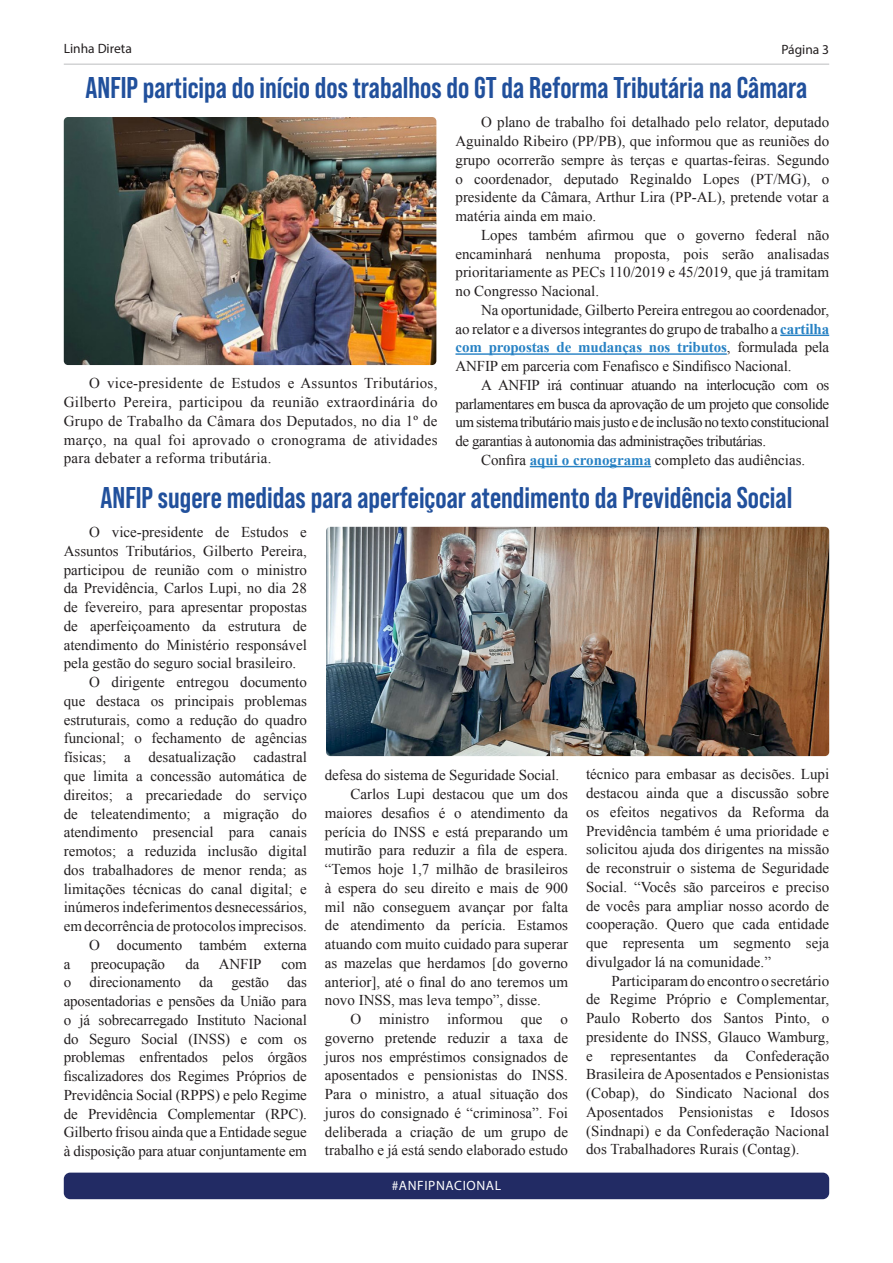
<style>
.page{position:relative;width:893px;height:1263px;background:#fff}
.page>*{position:absolute;margin:0;border:0;box-sizing:border-box;transform-origin:0 0}
.subtitulos{font:700 30px "Bebas Neue Pro";color:#21509c}
.texto{font:15px/18.8px "Times New Roman";color:#231f20;text-align:justify}
.t1{font:13.5px "Myriad Pro";color:#231f20}
.t2{font:13.5px "Myriad Pro";letter-spacing:.045em;color:#fff}
.s1{font-weight:700;color:#2882c4}
</style>
<div class="page">
<div style="left:64px;top:1172px;width:765px;height:27px;background:#222b64;border-radius:6px"></div>
<hr style="left:64px;top:64px;width:765px;height:1px;background:#bcbdc0">
<hr style="left:780px;top:335px;width:49px;height:1px;background:#2882c4">
<hr style="left:455px;top:353px;width:272px;height:2px;background:#2882c4">
<hr style="left:530px;top:466px;width:121px;height:1px;background:#2882c4">
<img style="left:64px;top:117px;width:372px;height:248px">
<img style="left:326px;top:527px;width:503px;height:229px">
<p class="t1" style="left:64px;top:40px;width:70px">Linha Direta</p>
<p class="t1" style="left:781px;top:41px;width:49px">Página 3</p>
<p class="subtitulos" style="left:86px;top:70px;width:723px">ANFIP participa do início dos trabalhos do GT da Reforma Tributária na Câmara</p>
<p class="texto" style="left:455px;top:113px;width:375px;text-indent:26px">O plano de trabalho foi detalhado pelo relator, deputado Aguinaldo Ribeiro (PP/PB), que informou que as reuniões do grupo ocorrerão sempre às terças e quartas-feiras. Segundo o coordenador, deputado Reginaldo Lopes (PT/MG), o presidente da Câmara, Arthur Lira (PP-AL), pretende votar a matéria ainda em maio.</p>
<p class="texto" style="left:455px;top:225px;width:375px;text-indent:26px">Lopes também afirmou que o governo federal não encaminhará nenhuma proposta, pois serão analisadas prioritariamente as PECs 110/2019 e 45/2019, que já tramitam no Congresso Nacional.</p>
<p class="texto" style="left:455px;top:300px;width:375px;text-indent:26px">Na oportunidade, Gilberto Pereira entregou ao coordenador, ao relator e a diversos integrantes do grupo de trabalho a <span class="s1">cartilha com propostas de mudanças nos tributos</span>, formulada pela ANFIP em parceria com Fenafisco e Sindifisco Nacional.</p>
<p class="texto" style="left:455px;top:375px;width:375px;text-indent:26px">A ANFIP irá continuar atuando na interlocução com os parlamentares em busca da aprovação de um projeto que consolide um sistema tributário mais justo e de inclusão no texto constitucional de garantias à autonomia das administrações tributárias.</p>
<p class="texto" style="left:481px;top:450px;width:326px">Confira <span class="s1">aqui o cronograma</span> completo das audiências.</p>
<p class="subtitulos" style="left:101px;top:480px;width:693px">ANFIP sugere medidas para aperfeiçoar atendimento da Previdência Social</p>
<p class="texto" style="left:64px;top:523px;width:245px;text-indent:26px">O vice-presidente de Estudos e Assuntos Tributários, Gilberto Pereira, participou de reunião com o ministro da Previdência, Carlos Lupi, no dia 28 de fevereiro, para apresentar propostas de aperfeiçoamento da estrutura de atendimento do Ministério responsável pela gestão do seguro social brasileiro.</p>
<p class="texto" style="left:64px;top:673px;width:245px;text-indent:26px">O dirigente entregou documento que destaca os principais problemas estruturais, como a redução do quadro funcional; o fechamento de agências físicas; a desatualização cadastral que limita a concessão automática de direitos; a precariedade do serviço de teleatendimento; a migração do atendimento presencial para canais remotos; a reduzida inclusão digital dos trabalhadores de menor renda; as limitações técnicas do canal digital; e inúmeros indeferimentos desnecessários, em decorrência de protocolos imprecisos.</p>
<p class="texto" style="left:89px;top:935px;width:219px">O documento também externa</p>
<p class="texto" style="left:64px;top:954px;width:8px">a</p>
<p class="texto" style="left:91px;top:954px;width:76px">preocupação</p>
<p class="texto" style="left:185px;top:954px;width:16px">da</p>
<p class="texto" style="left:219px;top:954px;width:44px">ANFIP</p>
<p class="texto" style="left:64px;top:374px;width:375px;text-indent:26px">O vice-presidente de Estudos e Assuntos Tributários, Gilberto Pereira, participou da reunião extraordinária do Grupo de Trabalho da Câmara dos Deputados, no dia 1º de março, na qual foi aprovado o cronograma de atividades para debater a reforma tributária.</p>
<p class="texto" style="left:586px;top:765px;width:245px">técnico para embasar as decisões. Lupi destacou ainda que a discussão sobre os efeitos negativos da Reforma da Previdência também é uma prioridade e solicitou ajuda dos dirigentes na missão de reconstruir o sistema de Seguridade Social. “Vocês são parceiros e preciso de vocês para ampliar nosso acordo de cooperação. Quero que cada entidade que representa um segmento seja divulgador lá na comunidade.”</p>
<p class="texto" style="left:586px;top:971px;width:245px;text-indent:26px">Participaram do encontro o secretário de Regime Próprio e Complementar, Paulo Roberto dos Santos Pinto, o presidente do INSS, Glauco Wamburg, e representantes da Confederação Brasileira de Aposentados e Pensionistas (Cobap), do Sindicato Nacional dos Aposentados Pensionistas e Idosos (Sindnapi) e da Confederação Nacional dos Trabalhadores Rurais (Contag).</p>
<p class="texto" style="left:325px;top:766px;width:236px">defesa do sistema de Seguridade Social.</p>
<p class="texto" style="left:325px;top:784px;width:245px;text-indent:26px">Carlos Lupi destacou que um dos maiores desafios é o atendimento da perícia do INSS e está preparando um mutirão para reduzir a fila de espera. “Temos hoje 1,7 milhão de brasileiros à espera do seu direito e mais de 900 mil não conseguem avançar por falta de atendimento da perícia. Estamos atuando com muito cuidado para superar as mazelas que herdamos [do governo anterior], até o final do ano teremos um novo INSS, mas leva tempo”, disse.</p>
<p class="texto" style="left:325px;top:1009px;width:245px;text-indent:26px">O ministro informou que o governo pretende reduzir a taxa de juros nos empréstimos consignados de aposentados e pensionistas do INSS.<br>Para o ministro, a atual situação dos juros do consignado é “criminosa”. Foi deliberada a criação de um grupo de trabalho e já está sendo elaborado estudo</p>
<p class="texto" style="left:64px;top:954px;width:245px;text-indent:218px">com o direcionamento da gestão das aposentadorias e pensões da União para o já sobrecarregado Instituto Nacional do Seguro Social (INSS) e com os problemas enfrentados pelos órgãos fiscalizadores dos Regimes Próprios de Previdência Social (RPPS) e pelo Regime de Previdência Complementar (RPC).<br>Gilberto frisou ainda que a Entidade segue à disposição para atuar conjuntamente em</p>
<p class="t2" style="left:392px;top:1177px;width:111px">#ANFIPNACIONAL</p>
</div>
